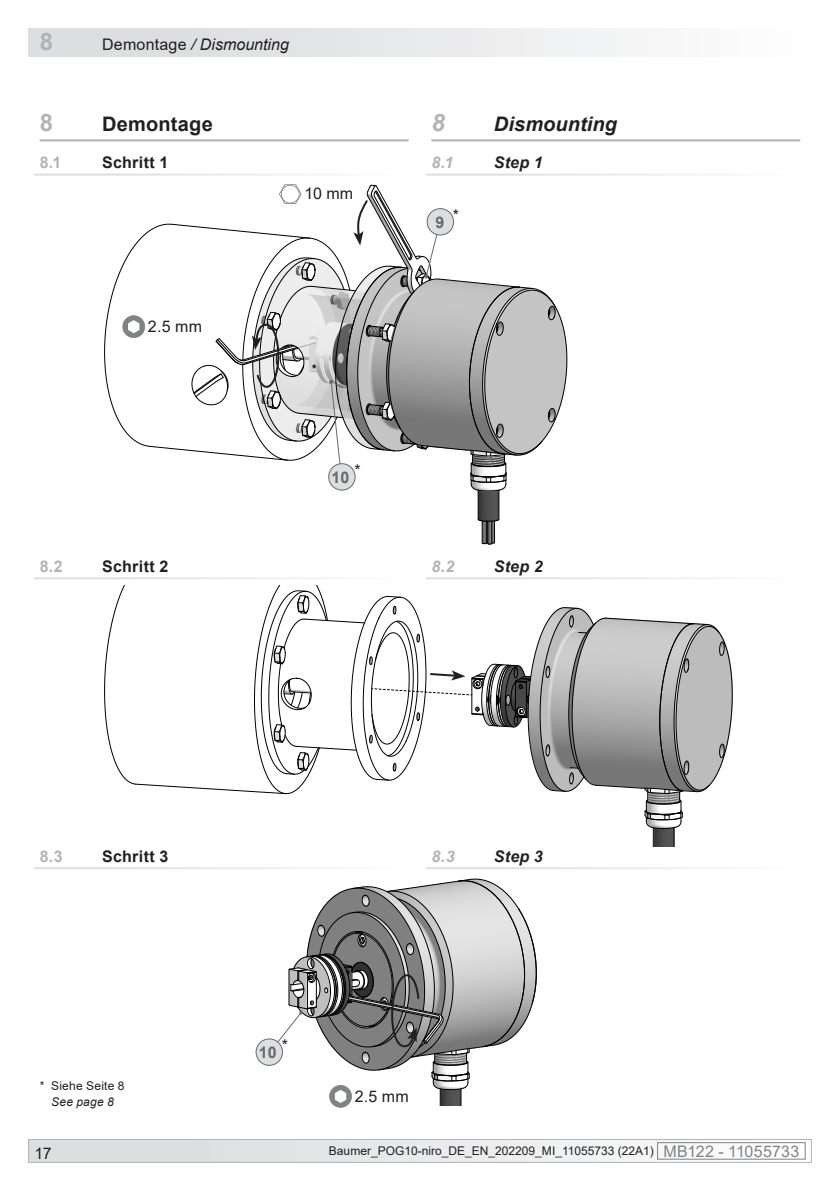
<style>
.page{position:relative;width:840px;height:1191px;background:#fff}
.page>*{position:absolute;margin:0;border:0;box-sizing:border-box;transform-origin:0 0}
.MB-Leiste_oben_links{font:700 24px "Arial";color:#b2b3b7}
.Kapitel_1_DE{font:700 24px "Arial";color:#b2b3b7}
.Kapitel_1_EN{font:italic 700 24px "Arial";color:#b2b3b7}
.Kapitel_1_EN-2{font:italic 700 20px "Arial";letter-spacing:.005em;color:#231f20}
.Kapitel_1_DE-2{font:700 20px "Arial";letter-spacing:.01em;color:#231f20}
.Kapitel_1-1_DE{font:700 16px "Arial";letter-spacing:.02em;color:#231f20}
.MB-Leiste_oben_links-2{font:italic 16px "Arial";color:#231f20}
.DE_links{font:16px "Arial";letter-spacing:.01em;color:#231f20}
.Kapitel_1-1_EN{font:italic 700 16px "Arial";letter-spacing:.02em;color:#231f20}
.Kapitel_1-1_DE-2{font:700 16px "Arial";color:#b2b3b7}
.Kapitel_1-1_EN-2{font:italic 700 16px "Arial";color:#b2b3b7}
.Bezugszahl_Option{font:700 16px "Arial";color:#67696b}
.t1{font:12px "Arial";color:#231f20}
.t2{font:12px/16px "Arial";letter-spacing:.02em;color:#231f20;text-align:center}
.s1{font-style:normal}
.s2{font-style:italic}
.s3{font-size:16px;color:#808285}
</style>
<div class="page">
<div style="left:29px;top:1139px;width:781px;height:23px;background:linear-gradient(to right,#dbdcdf,#f5f5f5)"></div>
<div style="left:657px;top:1142px;width:148px;height:17px;border:1px solid #808285"></div>
<div style="left:28px;top:1139px;width:783px;height:23px;border:1px solid #b2b3b7"></div>
<div style="left:28px;top:28px;width:783px;height:29px;background:linear-gradient(to right,#d8d9db,#fdfdfd)"></div>
<hr style="left:40px;top:139px;width:368px;height:2px;background:#b2b3b7">
<hr style="left:431px;top:139px;width:368px;height:2px;background:#b2b3b7">
<div style="left:256px;top:1039px;width:26px;height:26px;background:#dddee0;border-radius:50%"></div>
<div style="left:255px;top:1038px;width:28px;height:27px;border:1px solid #67696b;border-radius:50%"></div>
<svg style="left:104px;top:585px;width:628px;height:261px"></svg>
<svg style="left:268px;top:879px;width:268px;height:228px"></svg>
<svg style="left:104px;top:184px;width:462px;height:360px"></svg>
<p class="MB-Leiste_oben_links" style="left:40px;top:24px;width:15px">8</p>
<p class="MB-Leiste_oben_links-2" style="left:102px;top:34px;width:188px"><span class="s1">Demontage</span> / Dismounting</p>
<p class="Kapitel_1_DE" style="left:40px;top:106px;width:15px">8</p>
<p class="Kapitel_1_DE-2" style="left:102px;top:110px;width:112px">Demontage</p>
<p class="Kapitel_1-1_DE-2" style="left:40px;top:151px;width:23px">8.1</p>
<p class="Kapitel_1-1_DE" style="left:102px;top:151px;width:68px">Schritt 1</p>
<p class="DE_links" style="left:304px;top:183px;width:50px">10 mm</p>
<p class="DE_links" style="left:148px;top:316px;width:56px">2.5 mm</p>
<p class="DE_links" style="left:354px;top:459px;width:8px">*</p>
<p class="Bezugszahl_Option" style="left:331px;top:466px;width:19px">10</p>
<p class="Kapitel_1_EN" style="left:431px;top:106px;width:15px">8</p>
<p class="Kapitel_1_EN-2" style="left:493px;top:110px;width:125px">Dismounting</p>
<p class="Kapitel_1-1_EN-2" style="left:431px;top:152px;width:24px">8.1</p>
<p class="Kapitel_1-1_EN" style="left:493px;top:152px;width:50px">Step 1</p>
<p class="Bezugszahl_Option" style="left:435px;top:211px;width:10px">9</p>
<p class="DE_links" style="left:452px;top:204px;width:8px">*</p>
<p class="Kapitel_1-1_DE-2" style="left:40px;top:555px;width:25px">8.2</p>
<p class="Kapitel_1-1_DE" style="left:102px;top:555px;width:68px">Schritt 2</p>
<p class="Kapitel_1-1_EN-2" style="left:431px;top:555px;width:25px">8.2</p>
<p class="Kapitel_1-1_EN" style="left:493px;top:555px;width:50px">Step 2</p>
<p class="Kapitel_1-1_DE-2" style="left:40px;top:844px;width:24px">8.3</p>
<p class="Kapitel_1-1_DE" style="left:102px;top:844px;width:68px">Schritt 3</p>
<p class="Kapitel_1-1_EN-2" style="left:431px;top:845px;width:25px">8.3</p>
<p class="Kapitel_1-1_EN" style="left:493px;top:845px;width:50px">Step 3</p>
<p class="t2" style="left:40px;top:1077px;width:86px">* Siehe Seite 8<br><span class="s2">See page 8</span></p>
<p class="DE_links" style="left:282px;top:1034px;width:8px">*</p>
<p class="Bezugszahl_Option" style="left:259px;top:1041px;width:19px">10</p>
<p class="DE_links" style="left:354px;top:1085px;width:56px">2.5 mm</p>
<h3 class="DE_links" style="left:35px;top:1142px;width:19px">17</h3>
<p class="t1" style="left:329px;top:1143px;width:471px">Baumer_POG10-niro_DE_EN_202209_MI_11055733 (22A1) <span class="s3">MB122 - 11055733</span></p>
</div>
